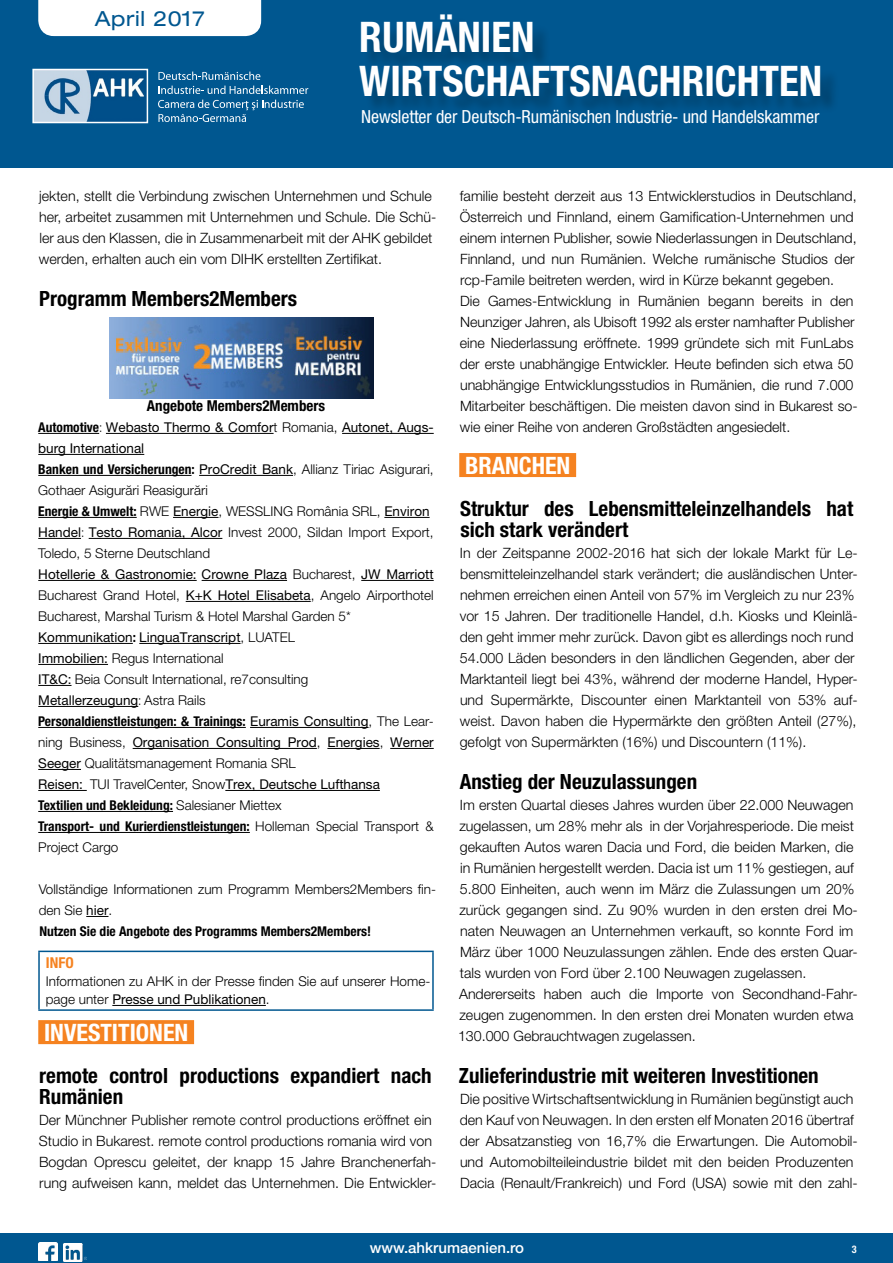
<style>
.page{position:relative;width:893px;height:1263px;background:#fff}
.page>*{position:absolute;margin:0;border:0;box-sizing:border-box;transform-origin:0 0}
.t1{font:700 condensed 42.3px/44px "Helvetica Neue LT Pro";color:#fff}
.t2{font:700 condensed 24px "Helvetica Neue LT Pro";color:#fff}
.t3{font:700 condensed 21px/21px "Helvetica Neue LT Pro";color:#000}
.t4{font:expanded 20.85px "Helvetica Neue LT Pro";letter-spacing:.03em;color:#005790}
.t5{font:condensed 18px "Helvetica Neue LT Pro";letter-spacing:-.005em;color:#fff}
.t6{font:700 condensed 15px "Helvetica Neue LT Pro";color:#000}
.t7{font:500 15px "Helvetica Neue LT Pro";color:#fff}
.t8{font:700 condensed 15px "Helvetica Neue LT Pro";color:#f58220}
.t9{font:300 14.25px/21px "Helvetica Neue LT Pro";color:#000}
.t10{font:300 13.5px/21px "Helvetica Neue LT Pro";color:#000}
.t11{font:700 condensed 10.5px "Helvetica Neue LT Pro";color:#fff}
.s1{font-weight:700;font-stretch:condensed}
.s2{font-stretch:condensed}
.s3{font-weight:400}
</style>
<div class="page">
<div style="left:0;top:1233px;width:893px;height:30px;background:#005790"></div>
<div style="left:0;top:0;width:893px;height:168px;background:#005790"></div>
<div style="left:38px;top:0;width:223px;height:36px;background:#fff"></div>
<svg style="left:158px;top:72px;width:102px;height:8px"></svg>
<svg style="left:159px;top:86px;width:149px;height:8px"></svg>
<svg style="left:158px;top:100px;width:146px;height:22px"></svg>
<div style="left:363px;top:17px;width:476px;height:98px;background:#000;opacity:.25"></div>
<svg style="left:86px;top:916px;width:22px;height:1px"></svg>
<div style="left:38px;top:1020px;width:156px;height:24px;background:#f58220"></div>
<hr style="left:38px;top:951px;width:396px;height:1px;background:#005790">
<hr style="left:38px;top:952px;width:2px;height:57px;background:#005790">
<hr style="left:432px;top:952px;width:2px;height:57px;background:#005790">
<hr style="left:38px;top:1009px;width:396px;height:2px;background:#005790">
<hr style="left:112px;top:1005px;width:154px;height:1px;background:#000">
<div style="left:459px;top:453px;width:117px;height:24px;background:#f58220"></div>
<img style="left:109px;top:318px;width:264px;height:81px">
<img style="left:35px;top:72px;width:110px;height:48px">
<div style="left:32px;top:69px;width:116px;height:54px;border:2px solid #fff"></div>
<img style="left:39px;top:1242px;width:18px;height:18px">
<img style="left:64px;top:1244px;width:22px;height:18px">
<hr style="left:38px;top:433px;width:61px;height:1px;background:#000">
<hr style="left:106px;top:433px;width:168px;height:1px;background:#000">
<hr style="left:342px;top:433px;width:92px;height:1px;background:#000">
<hr style="left:38px;top:454px;width:106px;height:1px;background:#000">
<hr style="left:38px;top:475px;width:154px;height:1px;background:#000">
<hr style="left:199px;top:475px;width:94px;height:1px;background:#000">
<hr style="left:38px;top:517px;width:99px;height:1px;background:#000">
<hr style="left:173px;top:517px;width:46px;height:1px;background:#000">
<hr style="left:384px;top:517px;width:46px;height:1px;background:#000">
<hr style="left:38px;top:538px;width:43px;height:1px;background:#000">
<hr style="left:89px;top:538px;width:133px;height:1px;background:#000">
<hr style="left:38px;top:580px;width:159px;height:1px;background:#000">
<hr style="left:202px;top:580px;width:85px;height:1px;background:#000">
<hr style="left:361px;top:580px;width:73px;height:1px;background:#000">
<hr style="left:186px;top:601px;width:125px;height:1px;background:#000">
<hr style="left:38px;top:643px;width:95px;height:1px;background:#000">
<hr style="left:139px;top:643px;width:102px;height:1px;background:#000">
<hr style="left:38px;top:664px;width:70px;height:1px;background:#000">
<hr style="left:38px;top:685px;width:34px;height:1px;background:#000">
<hr style="left:38px;top:706px;width:100px;height:1px;background:#000">
<hr style="left:38px;top:727px;width:208px;height:1px;background:#000">
<hr style="left:250px;top:727px;width:119px;height:1px;background:#000">
<hr style="left:133px;top:748px;width:184px;height:1px;background:#000">
<hr style="left:327px;top:748px;width:53px;height:1px;background:#000">
<hr style="left:390px;top:748px;width:44px;height:1px;background:#000">
<hr style="left:38px;top:769px;width:43px;height:1px;background:#000">
<hr style="left:38px;top:790px;width:49px;height:1px;background:#000">
<hr style="left:225px;top:790px;width:155px;height:1px;background:#000">
<hr style="left:38px;top:811px;width:135px;height:1px;background:#000">
<hr style="left:38px;top:832px;width:212px;height:1px;background:#000">
<h3 class="t4" style="left:95px;top:7px;width:112px">April 2017</h3>
<h1 class="t1" style="left:359px;top:14px;width:464px">Rumänien<br>Wirtschaftsnachrichten</h1>
<p class="t5" style="left:361px;top:106px;width:460px">Newsletter der Deutsch-Rumänischen Industrie- und Handelskammer</p>
<p class="t9" style="left:39px;top:185px;width:399px">jekten, stellt die Verbindung zwischen Unternehmen und Schule her, arbeitet zusammen mit Unternehmen und Schule. Die Schü&shy;ler aus den Klassen, die in Zusammenarbeit mit der AHK gebildet werden, erhalten auch ein vom DIHK erstellten Zertifikat.</p>
<h3 class="t3" style="left:39px;top:288px;width:259px">Programm Members2Members</h3>
<p class="t6" style="left:147px;top:397px;width:180px">Angebote Members2Members</p>
<p class="t10" style="left:38px;top:416px;width:397px"><span class="s1">Automotive</span><span class="s2">:</span> <span class="s3">Webasto Thermo &amp; Comfor</span>t Romania, <span class="s3">Autonet, Augs&shy;burg International<br></span><span class="s1">Banken und Versicherungen:</span> <span class="s3">ProCredit Bank</span>, Allianz Tiriac Asigurari, Gothaer Asigurări Reasigurări<br><span class="s1">Energie &amp; Umwelt:</span> RWE <span class="s3">Energie</span>, WESSLING România SRL, <span class="s3">Environ Handel</span><span class="s2">:</span> <span class="s3">Testo Romania, Alcor</span> Invest 2000, Sildan Import Export, Toledo, 5 Sterne Deutschland<br><span class="s3">Hotellerie &amp; Gastronomie: Crowne Plaza</span> Bucharest, <span class="s3">JW Marriott </span>Bucharest Grand Hotel, <span class="s3">K+K Hotel Elisabeta</span>, Angelo Airporthotel Bucharest, Marshal Turism &amp; Hotel Marshal Garden 5* <span class="s3">Kommunikation</span><span class="s1">:</span> <span class="s3">LinguaTranscript</span>, LUATEL<br><span class="s3">Immobilien:</span> Regus International<br><span class="s3">IT&amp;C:</span> Beia Consult International, re7consulting<br><span class="s3">Metallerzeugung</span><span class="s2">:</span> Astra Rails<br><span class="s1">Personaldienstleistungen: &amp; Trainings:</span> <span class="s3">Euramis Consulting</span>, The Lear&shy;ning Business, <span class="s3">Organisation Consulting Prod</span>, <span class="s3">Energies</span>, <span class="s3">Werner Seeger</span> Qualitätsmanagement Romania SRL<br><span class="s3">Reisen:</span> TUI TravelCenter, Snow<span class="s3">Trex, Deutsche Lufthansa<br></span><span class="s1">Textilien und Bekleidung:</span> Salesianer Miettex<br><span class="s1">Transport- und Kurierdienstleistungen:</span> Holleman Special Transport &amp; Project Cargo</p>
<p class="t10" style="left:39px;top:878px;width:399px">Vollständige Informationen zum Programm Members2Members fin&shy;den Sie <span class="s3">hier</span>.<br><span class="s1">Nutzen Sie die Angebote des Programms Members2Members!</span></p>
<p class="t8" style="left:46px;top:954px;width:29px">INF O</p>
<p class="t10" style="left:46px;top:972px;width:386px;line-height:18px">Informationen zu AHK in der Presse finden Sie auf unserer Home&shy;page unter <span class="s3">Presse und Publikationen</span>.</p>
<h2 class="t2" style="left:44px;top:1018px;width:146px">investitionen</h2>
<h3 class="t3" style="left:39px;top:1065px;width:394px">remote control productions expandiert nach<br>Rumänien</h3>
<p class="t9" style="left:39px;top:1109px;width:399px">Der Münchner Publisher remote control productions eröffnet ein Studio in Bukarest. remote control productions romania wird von Bogdan Oprescu geleitet, der knapp 15 Jahre Branchenerfah&shy;rung aufweisen kann, meldet das Unternehmen. Die Entwickler-</p>
<p class="t9" style="left:460px;top:185px;width:400px">familie besteht derzeit aus 13 Entwicklerstudios in Deutschland, Österreich und Finnland, einem Gamification-Unternehmen und einem internen Publisher, sowie Niederlassungen in Deutschland, Finnland, und nun Rumänien. Welche rumänische Studios der rcp-Famile beitreten werden, wird in Kürze bekannt gegeben.<br>Die Games-Entwicklung in Rumänien begann bereits in den Neunziger Jahren, als Ubisoft 1992 als erster namhafter Publisher eine Niederlassung eröffnete. 1999 gründete sich mit FunLabs der erste unabhängige Entwickler. Heute befinden sich etwa 50 unabhängige Entwicklungsstudios in Rumänien, die rund 7.000<br>Mitarbeiter beschäftigen. Die meisten davon sind in Bukarest so&shy;wie einer Reihe von anderen Großstädten angesiedelt.</p>
<h2 class="t2" style="left:465px;top:451px;width:107px">branchen</h2>
<h3 class="t3" style="left:460px;top:498px;width:395px">Struktur des Lebensmitteleinzelhandels hat sich stark verändert</h3>
<p class="t9" style="left:460px;top:542px;width:400px">In der Zeitspanne 2002-2016 hat sich der lokale Markt für Le&shy;bensmitteleinzelhandel stark verändert; die ausländischen Unter&shy;nehmen erreichen einen Anteil von 57% im Vergleich zu nur 23% vor 15 Jahren. Der traditionelle Handel, d.h. Kiosks und Kleinlä&shy;den geht immer mehr zurück. Davon gibt es allerdings noch rund 54.000 Läden besonders in den ländlichen Gegenden, aber der Marktanteil liegt bei 43%, während der moderne Handel, Hyper&shy;und Supermärkte, Discounter einen Marktanteil von 53% auf&shy;weist. Davon haben die Hypermärkte den größten Anteil (27%), gefolgt von Supermärkten (16%) und Discountern (11%).</p>
<h3 class="t3" style="left:460px;top:771px;width:239px">Anstieg der Neuzulassungen</h3>
<p class="t9" style="left:458px;top:794px;width:401px">Im ersten Quartal dieses Jahres wurden über 22.000 Neuwagen zugelassen, um 28% mehr als in der Vorjahresperiode. Die meist gekauften Autos waren Dacia und Ford, die beiden Marken, die in Rumänien hergestellt werden. Dacia ist um 11% gestiegen, auf 5.800 Einheiten, auch wenn im März die Zulassungen um 20% zurück gegangen sind. Zu 90% wurden in den ersten drei Mo&shy;naten Neuwagen an Unternehmen verkauft, so konnte Ford im März über 1000 Neuzulassungen zählen. Ende des ersten Quar&shy;tals wurden von Ford über 2.100 Neuwagen zugelassen.<br>Andererseits haben auch die Importe von Secondhand-Fahr&shy;zeugen zugenommen. In den ersten drei Monaten wurden etwa 130.000 Gebrauchtwagen zugelassen.</p>
<h3 class="t3" style="left:459px;top:1065px;width:361px">Zulieferindustrie mit weiteren Investitionen</h3>
<p class="t9" style="left:460px;top:1088px;width:400px">Die positive Wirtschaftsentwicklung in Rumänien begünstigt auch den Kauf von Neuwagen. In den ersten elf Monaten 2016 übertraf der Absatzanstieg von 16,7% die Erwartungen. Die Automobil&shy;und Automobilteileindustrie bildet mit den beiden Produzenten Dacia (Renault/Frankreich) und Ford (USA) sowie mit den zahl-</p>
<p class="t7" style="left:370px;top:1239px;width:156px">www.ahkrumaenien.ro</p>
<p class="t11" style="left:852px;top:1242px;width:6px">3</p>
</div>
